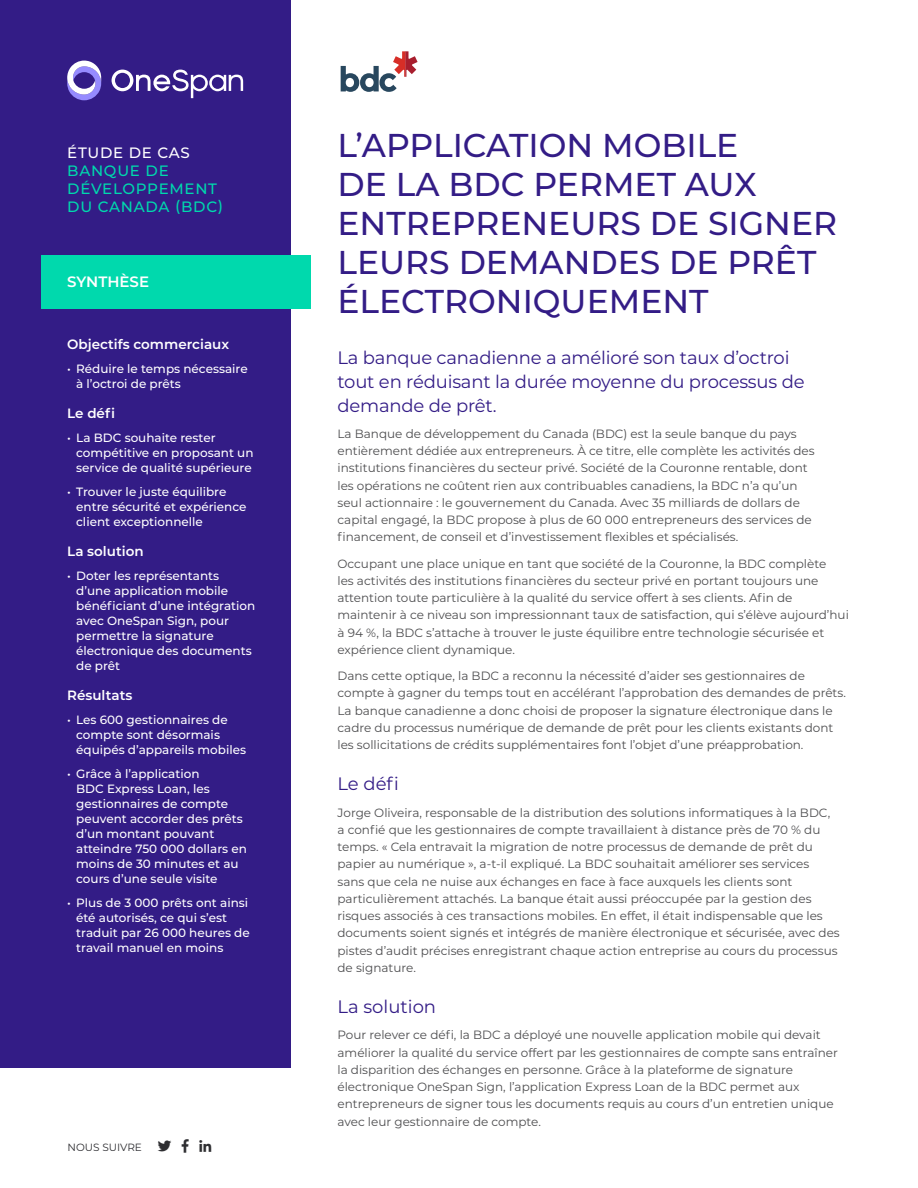
<style>
.page{position:relative;width:918px;height:1188px;background:#fff}
.page>*{position:absolute;margin:0;border:0;box-sizing:border-box;transform-origin:0 0}
.t1{font:500 33px/39px "Montserrat";color:#331c86}
.t2{font:18px/24px "Montserrat";letter-spacing:-.01em;color:#331c86}
.t3{font:500 15px/18px "Montserrat";letter-spacing:.05em;color:#00d9ad}
.t4{font:500 15px "Montserrat";letter-spacing:.05em;color:#fff}
.t5{font:600 15px "Montserrat";color:#fff}
.t6{font:600 13.5px "Montserrat";color:#fff}
.t7{font:12px/17.2px "Montserrat";color:#4d4d4f}
.t8{font:500 12px/15px "Montserrat";color:#fff}
.t9{font:10.5px "Montserrat";color:#2d2d31}
</style>
<div class="page">
<div style="left:0;top:0;width:290px;height:1068px;background:#331c86"></div>
<div style="left:41px;top:255px;width:269px;height:54px;background:#00d9ad"></div>
<svg style="left:67px;top:61px;width:34px;height:39px"></svg>
<svg style="left:112px;top:70px;width:131px;height:28px"></svg>
<svg style="left:341px;top:51px;width:77px;height:41px"></svg>
<p class="t4" style="left:67px;top:142px;width:124px">ÉTUDE DE CAS</p>
<p class="t3" style="left:67px;top:161px;width:158px">BANQUE DE<br>DÉVELOPPEMENT<br>DU CANADA (BDC)</p>
<p class="t5" style="left:67px;top:271px;width:83px">SYNTHÈSE</p>
<p class="t6" style="left:67px;top:335px;width:163px">Objectifs commerciaux</p>
<p class="t8" style="left:76px;top:361px;width:173px;text-indent:-9px">• Réduire le temps nécessaire à l’octroi de prêts</p>
<p class="t6" style="left:67px;top:404px;width:49px">Le défi</p>
<p class="t8" style="left:76px;top:430px;width:179px;text-indent:-9px">• La BDC souhaite rester compétitive en proposant un service de qualité supérieure</p>
<p class="t8" style="left:76px;top:484px;width:172px;text-indent:-9px">• Trouver le juste équilibre entre sécurité et expérience client exceptionnelle</p>
<p class="t6" style="left:67px;top:542px;width:78px">La solution</p>
<p class="t8" style="left:76px;top:568px;width:181px;text-indent:-9px">• Doter les représentants d’une application mobile bénéficiant d’une intégration avec OneSpan Sign, pour permettre la signature électronique des documents de prêt</p>
<p class="t6" style="left:67px;top:686px;width:67px">Résultats</p>
<p class="t8" style="left:76px;top:712px;width:171px;text-indent:-9px">• Les 600 gestionnaires de compte sont désormais équipés d’appareils mobiles</p>
<p class="t8" style="left:76px;top:766px;width:172px;text-indent:-9px">• Grâce à l’application<br>BDC Express Loan, les gestionnaires de compte peuvent accorder des prêts d’un montant pouvant atteindre 750 000 dollars en moins de 30 minutes et au cours d’une seule visite</p>
<p class="t8" style="left:76px;top:895px;width:175px;text-indent:-9px">• Plus de 3 000 prêts ont ainsi été autorisés, ce qui s’est traduit par 26 000 heures de travail manuel en moins</p>
<p class="t9" style="left:68px;top:1140px;width:76px">NOUS SUIVRE</p>
<h1 class="t1" style="left:338px;top:124px;width:501px">L’APPLICATION MOBILE<br>DE LA BDC PERMET AUX<br>ENTREPRENEURS DE SIGNER<br>LEURS DEMANDES DE PRÊT<br>ÉLECTRONIQUEMENT</h1>
<h2 class="t2" style="left:338px;top:345px;width:469px">La banque canadienne a amélioré son taux d’octroi tout en réduisant la durée moyenne du processus de demande de prêt.</h2>
<p class="t7" style="left:338px;top:425px;width:479px">La Banque de développement du Canada (BDC) est la seule banque du pays entièrement dédiée aux entrepreneurs. À ce titre, elle complète les activités des institutions financières du secteur privé. Société de la Couronne rentable, dont les opérations ne coûtent rien aux contribuables canadiens, la BDC n’a qu’un seul actionnaire : le gouvernement du Canada. Avec 35 milliards de dollars de capital engagé, la BDC propose à plus de 60 000 entrepreneurs des services de financement, de conseil et d’investissement flexibles et spécialisés.</p>
<p class="t7" style="left:338px;top:554px;width:513px">Occupant une place unique en tant que société de la Couronne, la BDC complète<br>les activités des institutions financières du secteur privé en portant toujours une attention toute particulière à la qualité du service offert à ses clients. Afin de maintenir à ce niveau son impressionnant taux de satisfaction, qui s’élève aujourd’hui à 94 %, la BDC s’attache à trouver le juste équilibre entre technologie sécurisée et expérience client dynamique.</p>
<p class="t7" style="left:338px;top:667px;width:510px">Dans cette optique, la BDC a reconnu la nécessité d’aider ses gestionnaires de compte à gagner du temps tout en accélérant l’approbation des demandes de prêts.<br>La banque canadienne a donc choisi de proposer la signature électronique dans le cadre du processus numérique de demande de prêt pour les clients existants dont les sollicitations de crédits supplémentaires font l’objet d’une préapprobation.</p>
<h2 class="t2" style="left:338px;top:771px;width:63px">Le défi</h2>
<p class="t7" style="left:338px;top:803px;width:504px">Jorge Oliveira, responsable de la distribution des solutions informatiques à la BDC, a confié que les gestionnaires de compte travaillaient à distance près de 70 % du temps. « Cela entravait la migration de notre processus de demande de prêt du papier au numérique », a-t-il expliqué. La BDC souhaitait améliorer ses services<br>sans que cela ne nuise aux échanges en face à face auxquels les clients sont particulièrement attachés. La banque était aussi préoccupée par la gestion des risques associés à ces transactions mobiles. En effet, il était indispensable que les documents soient signés et intégrés de manière électronique et sécurisée, avec des pistes d’audit précises enregistrant chaque action entreprise au cours du processus de signature.</p>
<h2 class="t2" style="left:338px;top:994px;width:100px">La solution</h2>
<p class="t7" style="left:338px;top:1026px;width:502px">Pour relever ce défi, la BDC a déployé une nouvelle application mobile qui devait améliorer la qualité du service offert par les gestionnaires de compte sans entraîner la disparition des échanges en personne. Grâce à la plateforme de signature électronique OneSpan Sign, l’application Express Loan de la BDC permet aux entrepreneurs de signer tous les documents requis au cours d’un entretien unique avec leur gestionnaire de compte.</p>
</div>
